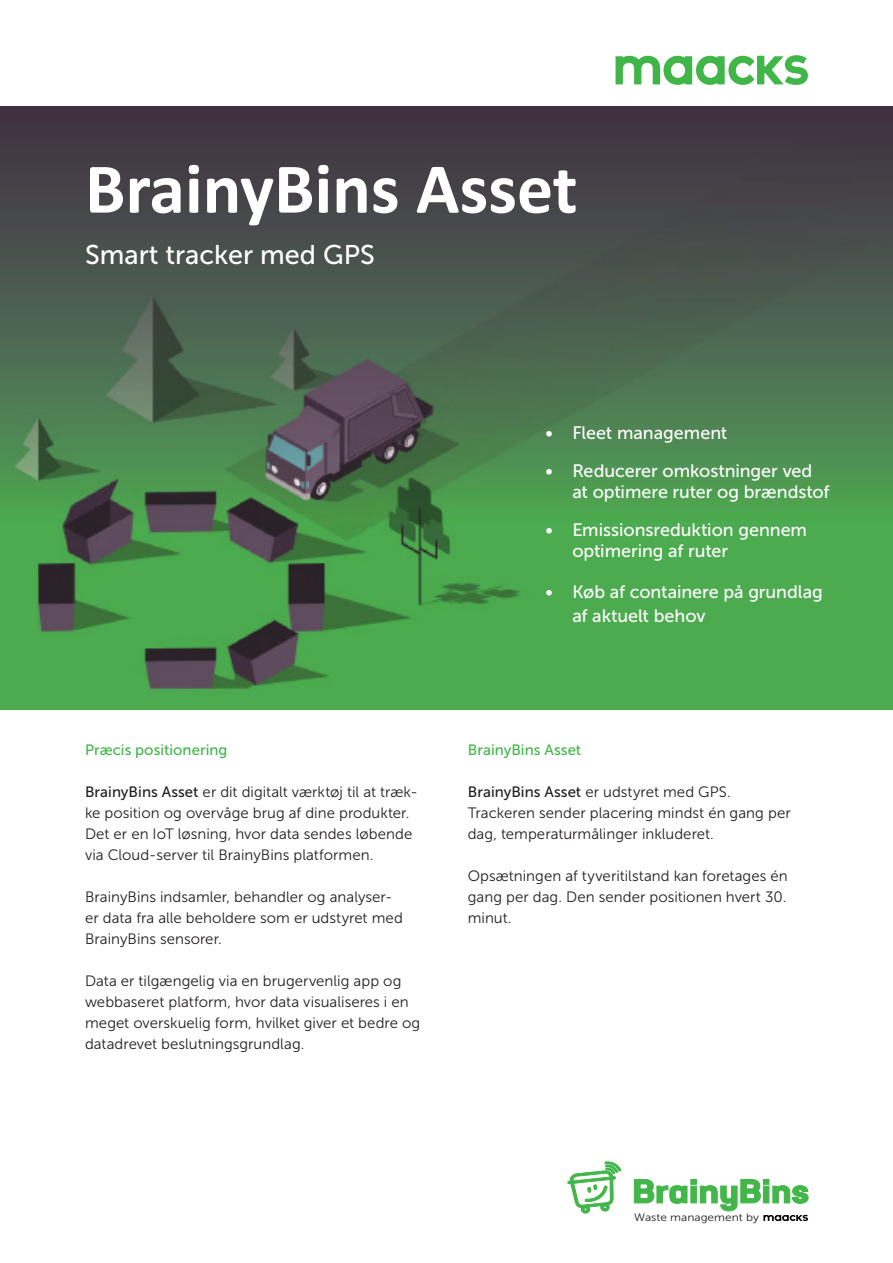
<style>
.page{position:relative;width:893px;height:1263px;background:#fff}
.page>*{position:absolute;margin:0;border:0;box-sizing:border-box;transform-origin:0 0}
.Headline{font:700 72px "Calibri";color:#fff}
.Subheadline{font:27px "Museo Sans 500";color:#fff}
.t1{font:18px/21px "Museo Sans 500";letter-spacing:-.005em;color:#fff}
.Body{font:15px/21px "Museo Sans 300";letter-spacing:.005em;color:#231f20}
.Body_headline{font:15px "Museo Sans 500";color:#42b649}
.t2{font:10.8px "Museo Sans 300";color:#231f20;scale:1.11 1}
.s1{font-family:"Museo Sans 500"}
</style>
<div class="page">
<svg style="left:615px;top:55px;width:193px;height:30px"></svg>
<img style="left:0;top:106px;width:893px;height:603px">
<svg style="left:568px;top:1162px;width:53px;height:51px"></svg>
<svg style="left:634px;top:1179px;width:174px;height:42px"></svg>
<p class="Headline" style="left:85px;top:138px;width:494px">BrainyBins Asset</p>
<p class="Subheadline" style="left:85px;top:240px;width:291px">Smart tracker med GPS</p>
<p class="t1" style="left:545px;top:422px;width:184px">• Fleet management</p>
<p class="t1" style="left:572px;top:460px;width:259px;text-indent:-27px">• Reducerer omkostninger ved at optimere ruter og brændstof</p>
<p class="t1" style="left:572px;top:519px;width:236px;text-indent:-27px">• Emissionsreduktion gennem optimering af ruter</p>
<p class="t1" style="left:572px;top:580px;width:252px;line-height:24px;text-indent:-27px">• Køb af containere på grundlag af aktuelt behov</p>
<p class="Body_headline" style="left:85px;top:742px;width:144px">Præcis positionering</p>
<p class="Body" style="left:85px;top:782px;width:334px"><span class="s1">BrainyBins Asset</span> er dit digitalt værktøj til at træk&shy;ke position og overvåge brug af dine produkter.</p>
<p class="Body" style="left:85px;top:824px;width:329px">Det er en IoT løsning, hvor data sendes løbende via Cloud-server til BrainyBins platformen.</p>
<p class="Body" style="left:85px;top:887px;width:319px">BrainyBins indsamler, behandler og analyser&shy;er data fra alle beholdere som er udstyret med<br>BrainyBins sensorer.</p>
<p class="Body" style="left:85px;top:971px;width:337px">Data er tilgængelig via en brugervenlig app og webbaseret platform, hvor data visualiseres i en meget overskuelig form, hvilket giver et bedre og datadrevet beslutningsgrundlag.</p>
<p class="Body_headline" style="left:468px;top:742px;width:115px">BrainyBins Asset</p>
<p class="Body" style="left:468px;top:782px;width:265px"><span class="s1">BrainyBins Asset</span> er udstyret med GPS.</p>
<p class="Body" style="left:468px;top:803px;width:324px">Trackeren sender placering mindst én gang per dag, temperaturmålinger inkluderet.</p>
<p class="Body" style="left:468px;top:866px;width:321px;text-align:justify">Opsætningen af tyveritilstand kan foretages én gang per dag. Den sender positionen hvert 30. minut.</p>
<p class="t2" style="left:634px;top:1211px;width:114px">Waste management by</p>
</div>
